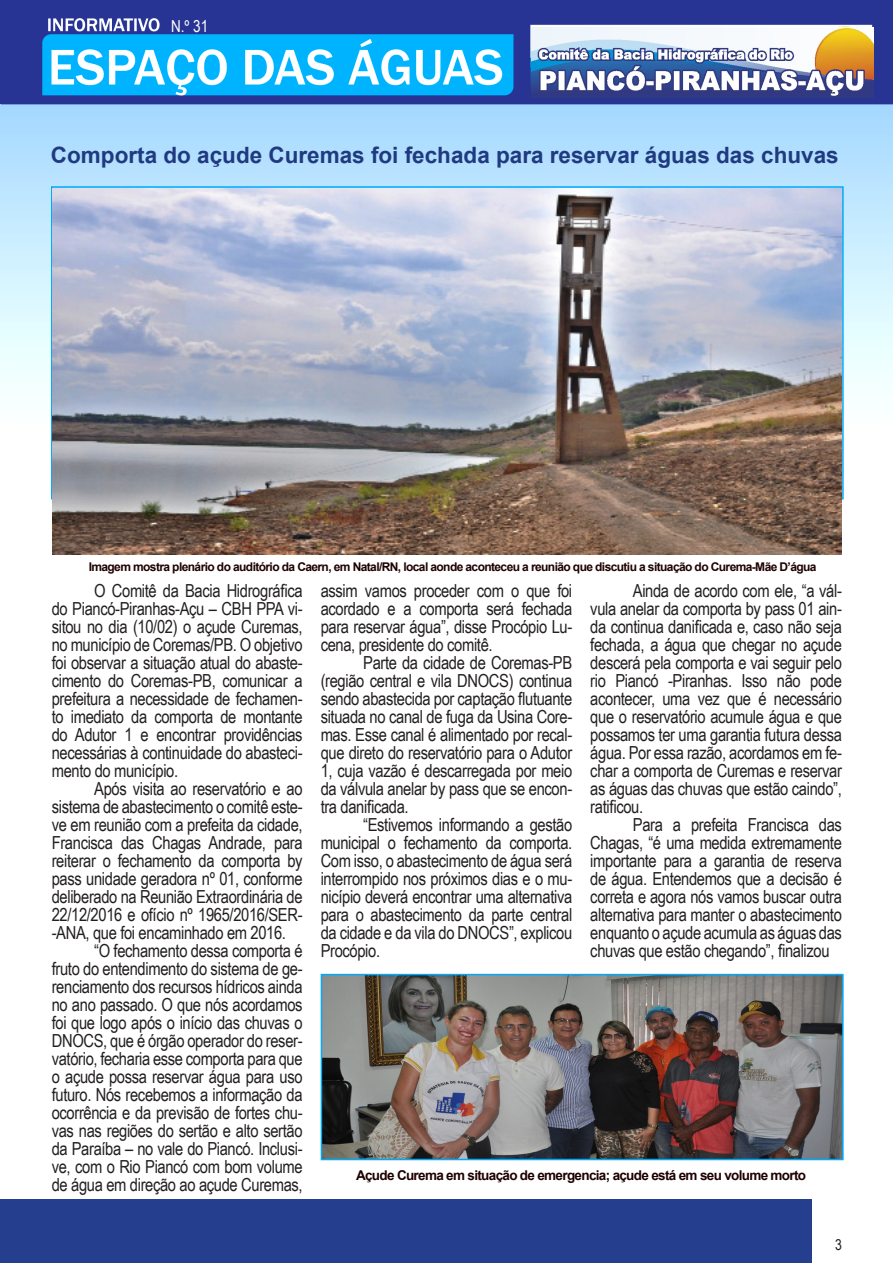
<style>
.page{position:relative;width:893px;height:1263px;background:#fff}
.page>*{position:absolute;margin:0;border:0;box-sizing:border-box;transform-origin:0 0}
.Corpo_do_Texto{font:700 22.5px "Arial";color:#203a7f}
.Corpo_do_Texto-2{font:18px/18px "Arial Narrow";letter-spacing:-.02em;color:#231f20;text-align:justify}
.t1{font:16.5px "Arial Narrow";color:#fff}
.t2{font:15px "Arial Narrow";color:#231f20}
.t3{font:700 13.5px "Arial";letter-spacing:-.05em;color:#1f0000}
.t4{font:700 12px "Arial";letter-spacing:-.05em;color:#1f0000}
</style>
<div class="page">
<img style="left:0;top:0;width:893px;height:1160px">
<img style="left:531px;top:28px;width:342px;height:70px">
<div style="left:0;top:1199px;width:811px;height:64px;background:#253f8e"></div>
<img style="left:53px;top:188px;width:789px;height:366px">
<img style="left:324px;top:977px;width:517px;height:180px">
<div style="left:321px;top:974px;width:523px;height:186px;border:2px solid #00a9f9"></div>
<p class="t1" style="left:171px;top:14px;width:39px">N.º 31</p>
<p class="Corpo_do_Texto" style="left:51px;top:140px;width:789px">Comporta do açude Curemas foi fechada para reservar águas das chuvas</p>
<p class="t4" style="left:89px;top:559px;width:729px">Imagem mostra plenário do auditório da Caern, em Natal/RN, local aonde aconteceu a reunião que discutiu a situação do Curema-Mãe D’água</p>
<p class="Corpo_do_Texto-2" style="left:52px;top:581px;width:252px;text-indent:43px">O Comitê da Bacia Hidrográfica do Piancó-Piranhas-Açu – CBH PPA vi&shy;sitou no dia (10/02) o açude Curemas, no município de Coremas/PB. O objetivo foi observar a situação atual do abaste&shy;cimento do Coremas-PB, comunicar a prefeitura a necessidade de fechamen&shy;to imediato da comporta de montante do Adutor 1 e encontrar providências necessárias à continuidade do abasteci&shy;mento do município.</p>
<p class="Corpo_do_Texto-2" style="left:52px;top:779px;width:252px;text-indent:43px">Após visita ao reservatório e ao sistema de abastecimento o comitê este&shy;ve em reunião com a prefeita da cidade, Francisca das Chagas Andrade, para reiterar o fechamento da comporta by pass unidade geradora nº 01, conforme deliberado na Reunião Extraordinária de 22/12/2016 e ofício nº 1965/2016/SER--ANA, que foi encaminhado em 2016.</p>
<p class="Corpo_do_Texto-2" style="left:52px;top:941px;width:252px;text-indent:43px">“O fechamento dessa comporta é fruto do entendimento do sistema de ge&shy;renciamento dos recursos hídricos ainda no ano passado. O que nós acordamos foi que logo após o início das chuvas o DNOCS, que é órgão operador do reser&shy;vatório, fecharia esse comporta para que o açude possa reservar água para uso futuro. Nós recebemos a informação da ocorrência e da previsão de fortes chu&shy;vas nas regiões do sertão e alto sertão da Paraíba – no vale do Piancó. Inclusi&shy;ve, com o Rio Piancó com bom volume de água em direção ao açude Curemas,</p>
<p class="Corpo_do_Texto-2" style="left:321px;top:581px;width:253px">assim vamos proceder com o que foi acordado e a comporta será fechada para reservar água”, disse Procópio Lu&shy;cena, presidente do comitê.</p>
<p class="Corpo_do_Texto-2" style="left:321px;top:653px;width:253px;text-indent:43px">Parte da cidade de Coremas-PB (região central e vila DNOCS) continua sendo abastecida por captação flutuante situada no canal de fuga da Usina Core&shy;mas. Esse canal é alimentado por recal&shy;que direto do reservatório para o Adutor 1, cuja vazão é descarregada por meio da válvula anelar by pass que se encon&shy;tra danificada.</p>
<p class="Corpo_do_Texto-2" style="left:321px;top:815px;width:253px;text-indent:43px">“Estivemos informando a gestão municipal o fechamento da comporta.<br>Com isso, o abastecimento de água será interrompido nos próximos dias e o mu&shy;nicípio deverá encontrar uma alternativa para o abastecimento da parte central da cidade e da vila do DNOCS”, explicou Procópio.</p>
<p class="Corpo_do_Texto-2" style="left:590px;top:581px;width:253px;text-indent:43px">Ainda de acordo com ele, “a vál&shy;vula anelar da comporta by pass 01 ain&shy;da continua danificada e, caso não seja fechada, a água que chegar no açude descerá pela comporta e vai seguir pelo rio Piancó -Piranhas. Isso não pode acontecer, uma vez que é necessário que o reservatório acumule água e que possamos ter uma garantia futura dessa água. Por essa razão, acordamos em fe&shy;char a comporta de Curemas e reservar as águas das chuvas que estão caindo”, ratificou.</p>
<p class="Corpo_do_Texto-2" style="left:590px;top:815px;width:253px;text-indent:43px">Para a prefeita Francisca das Chagas, “é uma medida extremamente importante para a garantia de reserva de água. Entendemos que a decisão é correta e agora nós vamos buscar outra alternativa para manter o abastecimento enquanto o açude acumula as águas das chuvas que estão chegando”, finalizou</p>
<p class="t3" style="left:356px;top:1166px;width:452px">Açude Curema em situação de emergencia; açude está em seu volume morto</p>
<p class="t2" style="left:835px;top:1233px;width:8px">3</p>
</div>
